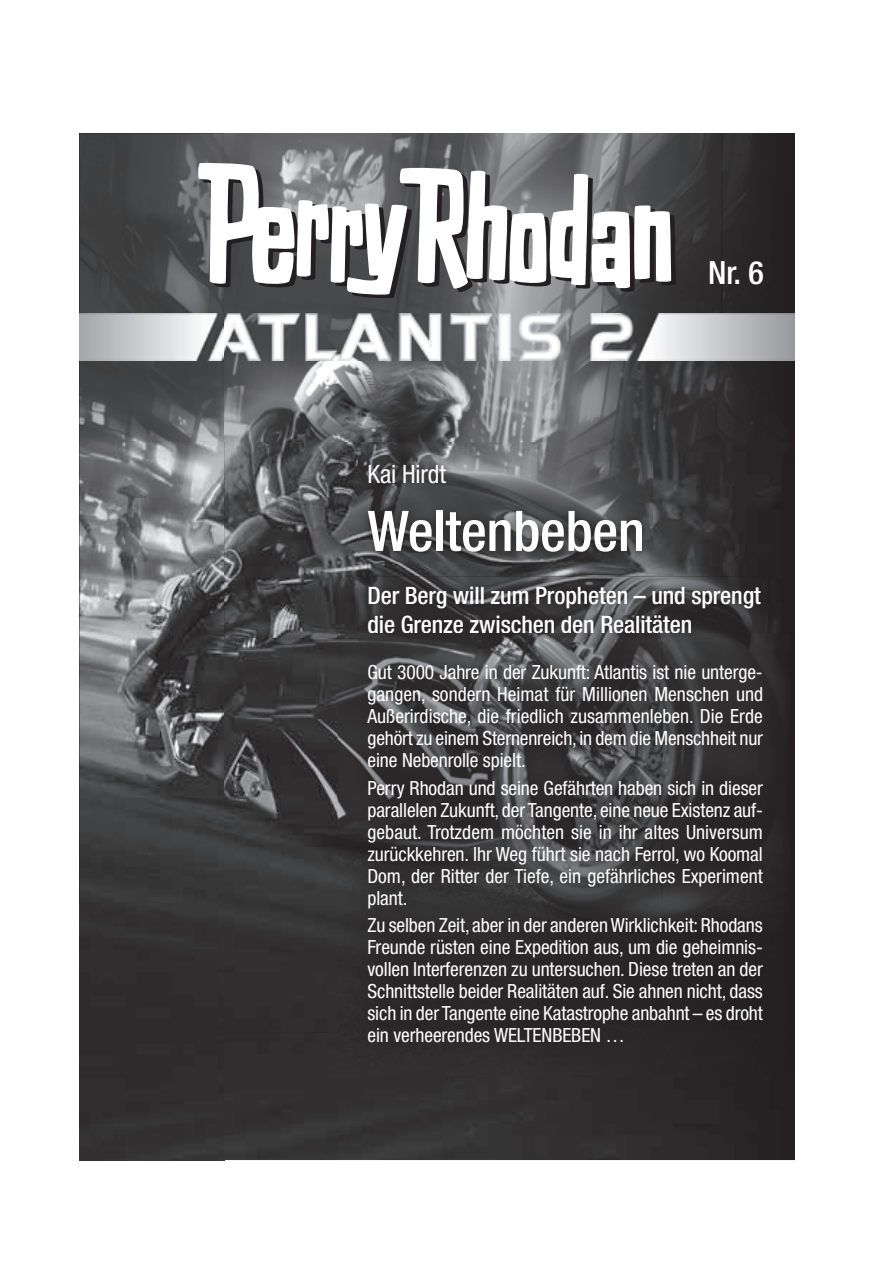
<style>
.page{position:relative;width:874px;height:1265px;background:#fff}
.page>*{position:absolute;margin:0;border:0;box-sizing:border-box;transform-origin:0 0}
.t1{font:500 condensed 56px "Helvetica Neue LT Pro";letter-spacing:-.005em;color:#fff}
.t2{font:500 condensed 32px "Helvetica Neue LT Pro";color:#fff}
.t3{font:condensed 25.2px "Helvetica Neue LT Pro";letter-spacing:-.005em;color:#fff}
.t4{font:500 condensed 24px/28.8px "Helvetica Neue LT Pro";letter-spacing:-.005em;color:#fff}
.t5{font:condensed 19.6px/22px "Helvetica Neue LT Pro";letter-spacing:-.005em;color:#fff;text-align:justify}
</style>
<div class="page">
<img style="left:79px;top:133px;width:145px;height:1026px">
<img style="left:224px;top:133px;width:570px;height:180px">
<img style="left:224px;top:441px;width:498px;height:198px">
<div style="left:722px;top:441px;width:72px;height:462px;background:#282526"></div>
<img style="left:224px;top:639px;width:113px;height:264px">
<img style="left:224px;top:360px;width:570px;height:81px">
<div style="left:79px;top:903px;width:145px;height:129px;background:#302e2f"></div>
<img style="left:224px;top:903px;width:570px;height:256px">
<img style="left:79px;top:313px;width:715px;height:47px">
<svg style="left:202px;top:166px;width:473px;height:133px;background:#515153"></svg>
<svg style="left:197px;top:163px;width:473px;height:133px"></svg>
<img style="left:359px;top:455px;width:292px;height:106px">
<img style="left:358px;top:576px;width:411px;height:57px">
<img style="left:368px;top:615px;width:322px;height:18px">
<img style="left:337px;top:633px;width:455px;height:441px">
<h2 class="t2" style="left:707px;top:253px;width:57px">Nr. 6</h2>
<p class="t3" style="left:367px;top:459px;width:80px">Kai Hirdt</p>
<h1 class="t1" style="left:367px;top:497px;width:279px">Weltenbeben</h1>
<p class="t4" style="left:367px;top:580px;width:394px">Der Berg will zum Propheten – und sprengt die Grenze zwischen den Realitäten</p>
<p class="t5" style="left:367px;top:660px;width:397px">Gut 3000 Jahre in der Zukunft: Atlantis ist nie unterge&shy;gangen, sondern Heimat für Millionen Menschen und Außerirdische, die friedlich zusammenleben. Die Erde gehört zu einem Sternenreich, in dem die Menschheit nur eine Nebenrolle spielt.</p>
<p class="t5" style="left:367px;top:776px;width:397px">Perry Rhodan und seine Gefährten haben sich in dieser parallelen Zukunft, der Tangente, eine neue Existenz auf&shy;gebaut. Trotzdem möchten sie in ihr altes Universum zurückkehren. Ihr Weg führt sie nach Ferrol, wo Koomal Dom, der Ritter der Tiefe, ein gefährliches Experiment plant.</p>
<p class="t5" style="left:367px;top:914px;width:396px">Zu selben Zeit, aber in der anderen Wirklichkeit: Rhodans Freunde rüsten eine Expedition aus, um die geheimnis&shy;vollen Interferenzen zu untersuchen. Diese treten an der Schnittstelle beider Realitäten auf. Sie ahnen nicht, dass sich in der Tangente eine Katastrophe anbahnt – es droht ein verheerendes WELTENBEBEN …</p>
</div>
